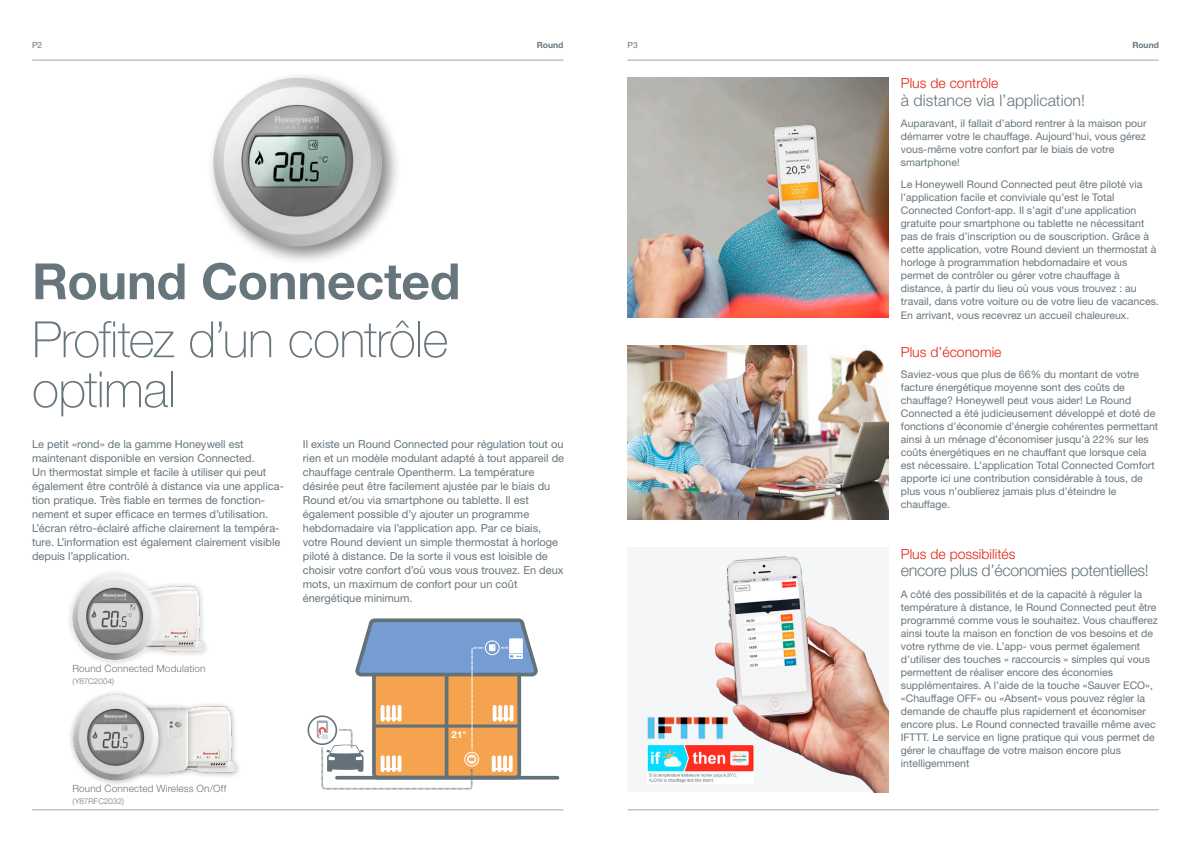
<style>
.page{position:relative;width:1191px;height:842px;background:#fff}
.page>*{position:absolute;margin:0;border:0;box-sizing:border-box;transform-origin:0 0}
.Section_Heading{font:100 50px/50px "Helvetica Neue";letter-spacing:-.015em;color:#67757d}
.Section_Heading-2{font:700 50px "Helvetica Neue";letter-spacing:-.005em;color:#67757d}
.t1{font:300 16px "Helvetica Neue";letter-spacing:-.02em;color:#67757d}
.t2{font:300 16px "Helvetica Neue";color:#67757d}
.t3{font:300 14px "Helvetica Neue";color:#e42212}
.Body_Copy{font:11px/14px "Helvetica Neue";color:#67757d}
.t4{font:10.5px/13px "Helvetica Neue";color:#67757d}
.Section_Heading-3{font:300 10px "Helvetica Neue";letter-spacing:.015em;color:#67757d}
.t5{font:700 9.7px "Helvetica Neue";color:#fff}
.Page_Number{font:700 8.5px "Helvetica Neue";color:#67757d}
.Page_Number-2{font:8.5px "Helvetica Neue";color:#67757d}
.Section_Heading-4{font:300 8px "Helvetica Neue";letter-spacing:.01em;color:#67757d}
.s1{font-size:11px}
</style>
<div class="page">
<img style="left:627px;top:78px;width:262px;height:239px">
<img style="left:627px;top:346px;width:262px;height:173px">
<img style="left:162px;top:584px;width:45px;height:71px">
<div style="left:68px;top:570px;width:94px;height:95px;background:#fff;opacity:.89"></div>
<img style="left:72px;top:575px;width:86px;height:85px;border-radius:43px">
<img style="left:194px;top:704px;width:45px;height:73px">
<div style="left:118px;top:703px;width:76px;height:76px;background:#000;opacity:.3"></div>
<img style="left:165px;top:708px;width:23px;height:65px">
<div style="left:67px;top:689px;width:98px;height:98px;background:#000;opacity:.3"></div>
<img style="left:73px;top:695px;width:85px;height:85px;border-radius:43px">
<div style="left:627px;top:547px;width:262px;height:245px;background:#f5f6f7"></div>
<div style="left:206px;top:71px;width:196px;height:195px;background:#000;opacity:.48"></div>
<img style="left:213px;top:78px;width:169px;height:168px;border-radius:84px">
<svg style="left:308px;top:716px;width:28px;height:28px"></svg>
<div style="left:307px;top:715px;width:30px;height:30px;border:2px solid #637279;border-radius:50%"></div>
<hr style="left:337px;top:776px;width:220px;height:3px;background:#637279">
<svg style="left:317px;top:618px;width:222px;height:172px"></svg>
<img style="left:684px;top:475px;width:205px;height:317px">
<img style="left:647px;top:744px;width:106px;height:39px">
<img style="left:647px;top:712px;width:84px;height:32px">
<hr style="left:627px;top:60px;width:531px;height:1px;background:#a3acb1">
<hr style="left:32px;top:809px;width:531px;height:1px;background:#a3acb1">
<hr style="left:627px;top:809px;width:531px;height:1px;background:#a3acb1">
<hr style="left:32px;top:60px;width:531px;height:1px;background:#a3acb1">
<p class="Page_Number-2" style="left:32px;top:40px;width:12px">P2</p>
<p class="Page_Number" style="left:537px;top:40px;width:28px">Round</p>
<p class="Page_Number-2" style="left:627px;top:40px;width:12px">P3</p>
<p class="Page_Number" style="left:1132px;top:40px;width:28px">Round</p>
<p class="Section_Heading-2" style="left:32px;top:250px;width:430px">Round Connected</p>
<p class="Section_Heading" style="left:32px;top:314px;width:418px">Profitez d’un contrôle optimal</p>
<p class="Body_Copy" style="left:32px;top:437px;width:253px">Le petit «rond» de la gamme Honeywell est maintenant disponible en version Connected.<br>Un thermostat simple et facile à utiliser qui peut également être contrôlé à distance via une applica&shy;tion pratique. Très fiable en termes de fonction&shy;nement et super efficace en termes d’utilisation.<br>L’écran rétro-éclairé affiche clairement la tempéra&shy;ture. L’information est également clairement visible depuis l’application.</p>
<p class="Body_Copy" style="left:303px;top:437px;width:263px">Il existe un Round Connected pour régulation tout ou rien et un modèle modulant adapté à tout appareil de chauffage centrale Opentherm. La température désirée peut être facilement ajustée par le biais du Round et/ou via smartphone ou tablette. Il est également possible d’y ajouter un programme hebdomadaire via l’application app. Par ce biais, votre Round devient un simple thermostat à horloge piloté à distance. De la sorte il vous est loisible de choisir votre confort d’où vous vous trouvez. En deux mots, un maximum de confort pour un coût énergétique minimum.</p>
<p class="Section_Heading-3" style="left:72px;top:662px;width:135px">Round Connected Modulation</p>
<p class="Section_Heading-4" style="left:72px;top:676px;width:43px">(Y87C2004)</p>
<p class="Section_Heading-3" style="left:72px;top:782px;width:156px">Round Connected Wireless On/Off</p>
<p class="Section_Heading-4" style="left:72px;top:796px;width:53px">(Y87RFC2032)</p>
<p class="t5" style="left:451px;top:728px;width:16px">21°</p>
<p class="t3" style="left:901px;top:75px;width:99px">Plus de contrôle</p>
<p class="t2" style="left:901px;top:90px;width:186px">à distance via l’application!</p>
<p class="t4" style="left:901px;top:117px;width:247px">Auparavant, il fallait d’abord rentrer à la maison pour démarrer votre le chauffage. Aujourd’hui, vous gérez vous-même votre confort par le biais de votre smartphone!</p>
<p class="t4" style="left:901px;top:177px;width:259px">Le Honeywell Round Connected peut être piloté via l’application facile et conviviale qu’est le Total Connected Confort-app. Il s’agit d’une application gratuite pour smartphone ou tablette ne nécessitant pas de frais d’inscription ou de souscription. Grâce à cette application, votre Round devient un thermostat à horloge à programmation hebdomadaire et vous permet de contrôler ou gérer votre chauffage à distance, à partir du lieu où vous vous trouvez : au travail, dans votre voiture ou de votre lieu de vacances.</p>
<p class="t4" style="left:901px;top:308px;width:230px">En arrivant, vous recevrez un accueil chaleureux<span class="s1">.</span></p>
<p class="t3" style="left:901px;top:343px;width:102px">Plus d’économie</p>
<p class="t4" style="left:901px;top:368px;width:259px">Saviez-vous que plus de 66% du montant de votre facture énergétique moyenne sont des coûts de chauffage? Honeywell peut vous aider! Le Round Connected a été judicieusement développé et doté de fonctions d’économie d’énergie cohérentes permettant ainsi à un ménage d’économiser jusqu’à 22% sur les coûts énergétiques en ne chauffant que lorsque cela est nécessaire. L’application Total Connected Comfort apporte ici une contribution considérable à tous, de plus vous n’oublierez jamais plus d’éteindre le chauffage.</p>
<p class="t3" style="left:901px;top:545px;width:116px">Plus de possibilités</p>
<p class="t1" style="left:901px;top:561px;width:249px">encore plus d’économies potentielles!</p>
<p class="t4" style="left:901px;top:587px;width:258px">A côté des possibilités et de la capacité à réguler la température à distance, le Round Connected peut être programmé comme vous le souhaitez. Vous chaufferez ainsi toute la maison en fonction de vos besoins et de votre rythme de vie. L’app- vous permet également d’utiliser des touches « raccourcis » simples qui vous permettent de réaliser encore des économies supplémentaires. A l’aide de la touche «Sauver ECO», «Chauffage OFF» ou «Absent» vous pouvez régler la demande de chauffe plus rapidement et économiser encore plus. Le Round connected travaille même avec IFTTT. Le service en ligne pratique qui vous permet de gérer le chauffage de votre maison encore plus intelligemment</p>
</div>
